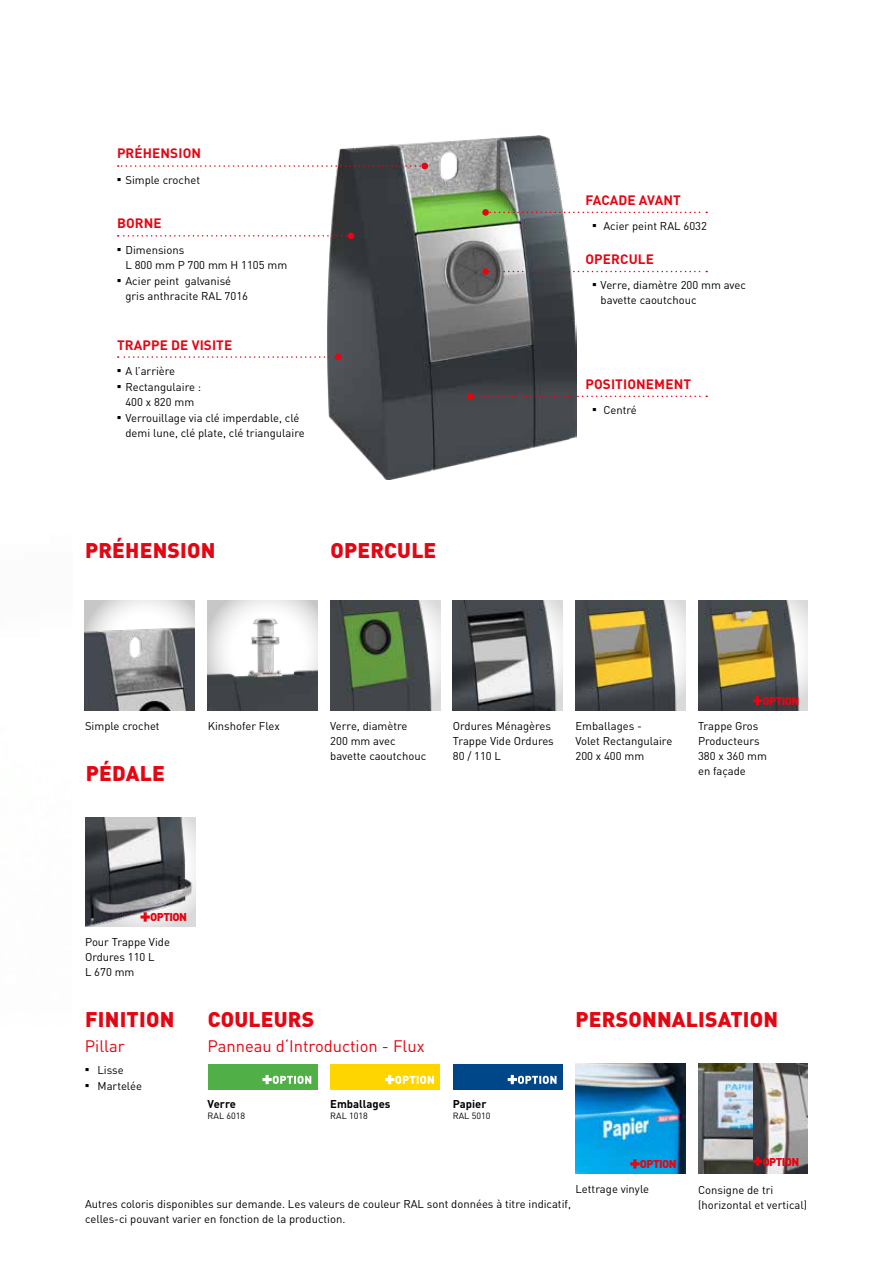
<style>
.page{position:relative;width:893px;height:1263px;background:#fff}
.page>*{position:absolute;margin:0;border:0;box-sizing:border-box;transform-origin:0 0}
.t1{font:900 21px "DIN Pro";letter-spacing:.01em;color:#e30613}
.t2{font:16.5px "DIN Pro";color:#e30613}
.t3{font:700 13.5px "DIN Pro";letter-spacing:.01em;color:#e30613}
.t4{font:11.25px/15px "DIN Pro";color:#000}
.t5{font:900 11.25px "DIN Pro";letter-spacing:-.05em;color:#e30613}
.t6{font:700 11.25px "DIN Pro";color:#000}
.t7{font:9px "DIN Pro";color:#000}
.s1{font-family:"Arial";font-size:13.5px}
</style>
<div class="page">
<img style="left:86px;top:817px;width:110px;height:110px">
<img style="left:327px;top:135px;width:249px;height:344px">
<img style="left:453px;top:601px;width:110px;height:110px">
<img style="left:330px;top:601px;width:110px;height:110px">
<img style="left:575px;top:601px;width:110px;height:110px">
<img style="left:698px;top:601px;width:110px;height:110px">
<svg style="left:753px;top:696px;width:9px;height:9px"></svg>
<img style="left:208px;top:601px;width:109px;height:110px">
<img style="left:85px;top:601px;width:110px;height:110px">
<svg style="left:141px;top:912px;width:9px;height:10px"></svg>
<svg style="left:118px;top:165px;width:303px;height:2px"></svg>
<div style="left:421px;top:163px;width:7px;height:6px;background:#e30613;border-radius:50%"></div>
<svg style="left:489px;top:271px;width:218px;height:1px"></svg>
<div style="left:482px;top:268px;width:7px;height:7px;background:#e30613;border-radius:50%"></div>
<svg style="left:489px;top:212px;width:218px;height:1px"></svg>
<div style="left:482px;top:209px;width:7px;height:7px;background:#e30613;border-radius:50%"></div>
<svg style="left:474px;top:396px;width:233px;height:1px"></svg>
<div style="left:467px;top:393px;width:7px;height:7px;background:#e30613;border-radius:50%"></div>
<svg style="left:118px;top:356px;width:217px;height:2px"></svg>
<div style="left:335px;top:354px;width:7px;height:6px;background:#e30613;border-radius:50%"></div>
<svg style="left:118px;top:233px;width:236px;height:6px"></svg>
<img style="left:575px;top:1064px;width:110px;height:110px">
<svg style="left:630px;top:1159px;width:10px;height:9px"></svg>
<div style="left:208px;top:1064px;width:109px;height:25px;background:#50af47"></div>
<svg style="left:262px;top:1075px;width:49px;height:9px"></svg>
<div style="left:330px;top:1064px;width:110px;height:25px;background:#ffd500"></div>
<svg style="left:385px;top:1075px;width:49px;height:9px"></svg>
<div style="left:453px;top:1064px;width:110px;height:25px;background:#00478a"></div>
<svg style="left:508px;top:1075px;width:48px;height:9px"></svg>
<img style="left:698px;top:1064px;width:55px;height:110px">
<img style="left:753px;top:1064px;width:54px;height:110px">
<svg style="left:753px;top:1157px;width:9px;height:9px"></svg>
<p class="t3" style="left:117px;top:144px;width:86px">PRÉHENSION</p>
<p class="t4" style="left:117px;top:172px;width:85px"><span class="s1">▪</span> Simple crochet</p>
<p class="t3" style="left:117px;top:214px;width:46px">BORNE</p>
<p class="t4" style="left:125px;top:242px;width:163px;text-indent:-9px"><span class="s1">▪</span> Dimensions<br>L 800 mm P 700 mm H 1105 mm</p>
<p class="t4" style="left:125px;top:273px;width:124px;text-indent:-9px"><span class="s1">▪</span> Acier peint galvanisé gris anthracite RAL 7016</p>
<p class="t3" style="left:117px;top:335px;width:117px">TRAPPE DE VISITE</p>
<p class="t4" style="left:117px;top:363px;width:60px"><span class="s1">▪</span> A l’arrière</p>
<p class="t4" style="left:117px;top:379px;width:86px;text-align:center"><span class="s1">▪</span> Rectangulaire :<br>400 x 820 mm</p>
<p class="t4" style="left:125px;top:410px;width:181px;text-indent:-9px"><span class="s1">▪</span> Verrouillage via clé imperdable, clé demi lune, clé plate, clé triangulaire</p>
<h1 class="t1" style="left:85px;top:537px;width:132px">PRÉHENSION</h1>
<h1 class="t1" style="left:330px;top:537px;width:108px">OPERCULE</h1>
<p class="t3" style="left:585px;top:191px;width:97px">FACADE AVANT</p>
<p class="t4" style="left:592px;top:218px;width:116px"><span class="s1">▪</span> Acier peint RAL 6032</p>
<p class="t3" style="left:585px;top:250px;width:70px">OPERCULE</p>
<p class="t4" style="left:601px;top:277px;width:147px;text-indent:-9px"><span class="s1">▪</span> Verre, diamètre 200 mm avec bavette caoutchouc</p>
<p class="t3" style="left:585px;top:375px;width:107px">POSITIONEMENT</p>
<p class="t4" style="left:592px;top:402px;width:46px"><span class="s1">▪</span> Centré</p>
<p class="t5" style="left:762px;top:693px;width:38px">OPTION</p>
<p class="t4" style="left:85px;top:718px;width:76px">Simple crochet</p>
<p class="t4" style="left:208px;top:718px;width:73px">Kinshofer Flex</p>
<h1 class="t1" style="left:86px;top:759px;width:81px">PÉDALE</h1>
<p class="t4" style="left:330px;top:718px;width:97px">Verre, diamètre<br>200 mm avec bavette caoutchouc</p>
<p class="t4" style="left:575px;top:718px;width:98px">Emballages -<br>Volet Rectangulaire<br>200 x 400 mm</p>
<p class="t4" style="left:698px;top:718px;width:70px">Trappe Gros<br>Producteurs<br>380 x 360 mm en façade</p>
<p class="t4" style="left:453px;top:718px;width:103px">Ordures Ménagères<br>Trappe Vide Ordures<br>80 / 110 L</p>
<p class="t5" style="left:150px;top:909px;width:38px">OPTION</p>
<p class="t4" style="left:85px;top:934px;width:87px">Pour Trappe Vide<br>Ordures 110 L<br>L 670 mm</p>
<h1 class="t1" style="left:85px;top:1005px;width:91px">FINITION</h1>
<h1 class="t1" style="left:208px;top:1005px;width:108px">COULEURS</h1>
<h2 class="t2" style="left:208px;top:1034px;width:219px">Panneau d‘Introduction - Flux</h2>
<h2 class="t2" style="left:85px;top:1034px;width:41px">Pillar</h2>
<p class="t4" style="left:85px;top:1062px;width:40px"><span class="s1">▪</span> Lisse</p>
<p class="t4" style="left:85px;top:1078px;width:59px"><span class="s1">▪</span> Martelée</p>
<p class="t6" style="left:208px;top:1096px;width:30px">Verre</p>
<p class="t7" style="left:208px;top:1109px;width:39px">RAL 6018</p>
<p class="t6" style="left:330px;top:1096px;width:62px">Emballages</p>
<p class="t7" style="left:330px;top:1109px;width:39px">RAL 1018</p>
<p class="t6" style="left:453px;top:1096px;width:35px">Papier</p>
<p class="t7" style="left:453px;top:1109px;width:39px">RAL 5010</p>
<h1 class="t1" style="left:576px;top:1005px;width:204px">PERSONNALISATION</h1>
<p class="t5" style="left:640px;top:1156px;width:38px">OPTION</p>
<p class="t4" style="left:575px;top:1181px;width:75px">Lettrage vinyle</p>
<p class="t4" style="left:85px;top:1196px;width:487px">Autres coloris disponibles sur demande. Les valeurs de couleur RAL sont données à titre indicatif, celles-ci pouvant varier en fonction de la production.</p>
<p class="t5" style="left:763px;top:1154px;width:38px">OPTION</p>
<p class="t4" style="left:698px;top:1182px;width:111px">Consigne de tri (horizontal et vertical)</p>
</div>
